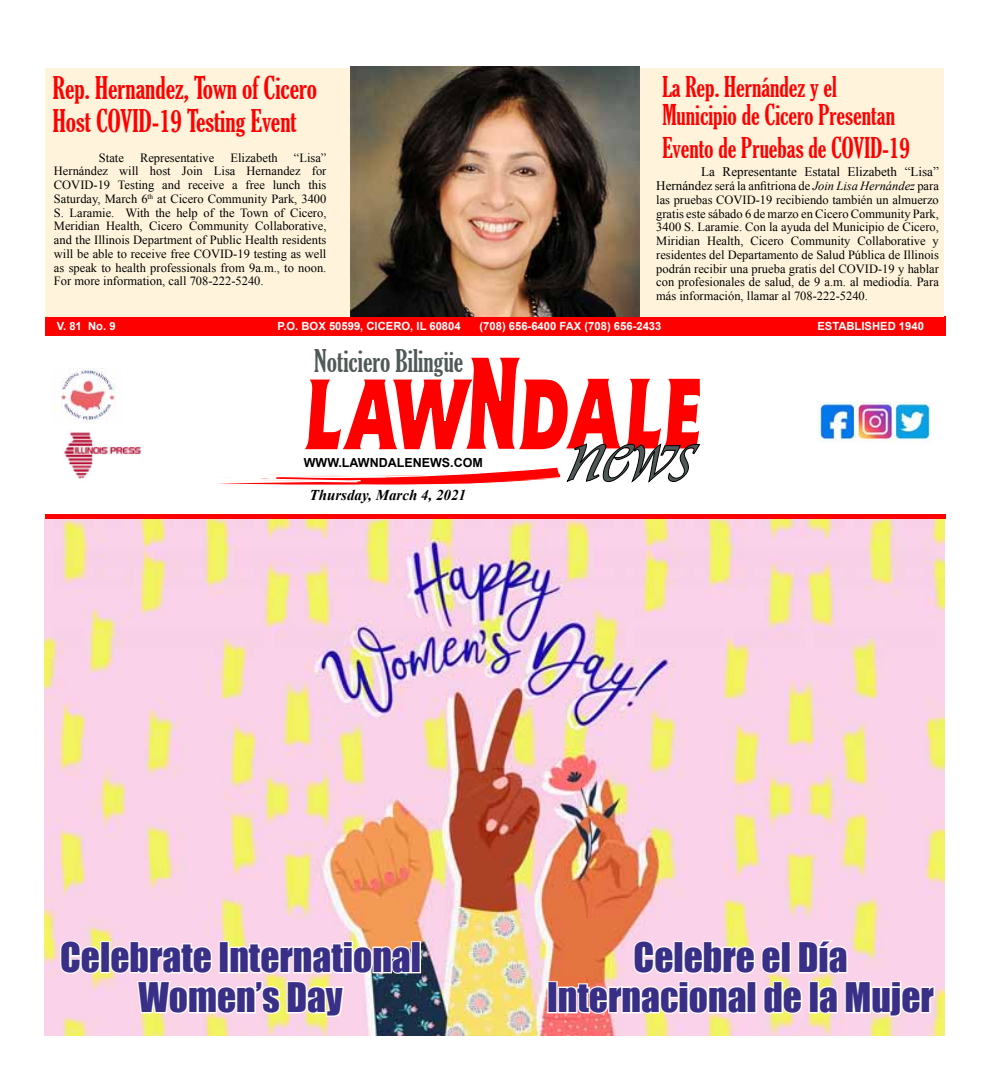
<style>
.page{position:relative;width:990px;height:1080px;background:#fff}
.page>*{position:absolute;margin:0;border:0;box-sizing:border-box;transform-origin:0 0}
.t1{font:90px "Vivaldii";color:#4f5958}
.t2{font:37.5px/40px "Impact";color:#392f86;text-align:center}
.t3{font:extra-condensed 30px/32.5px "Gloucester";color:#f00}
.t4{font:extra-condensed 30px "Gloucester";color:#4f5958}
.t5{font:extra-condensed 27.5px/28.8px "Gloucester";color:#f00}
.t6{font:italic 700 15px "Times New Roman";color:#000}
.t7{font:13.12px "Times New Roman";color:#000}
.t8{font:12.5px/13.8px "Times New Roman";color:#000;text-align:justify}
.t9{font:700 12.5px "Arial";color:#000}
.t10{font:700 11.25px "Arial";color:#fff}
.s1{font-size:13.12px}
.s2{font-style:italic}
</style>
<div class="page">
<img style="left:44px;top:518px;width:900px;height:518px">
<img style="left:63px;top:432px;width:78px;height:47px">
<img style="left:53px;top:368px;width:63px;height:55px">
<img style="left:817px;top:402px;width:114px;height:40px">
<div style="left:46px;top:316px;width:900px;height:20px;background:#f00"></div>
<svg style="left:217px;top:357px;width:484px;height:128px"></svg>
<hr style="left:45px;top:514px;width:900px;height:4px;background:#f00">
<div style="left:46px;top:68px;width:898px;height:248px;background:#fff4db"></div>
<img style="left:351px;top:66px;width:288px;height:250px">
<svg style="left:59px;top:939px;width:43px;height:37px"></svg>
<div style="left:100px;top:941px;width:10px;height:32px;border:2px solid #fff"></div>
<div style="left:411px;top:941px;width:10px;height:32px;border:2px solid #fff"></div>
<svg style="left:108px;top:940px;width:304px;height:96px"></svg>
<div style="left:547px;top:981px;width:11px;height:32px;border:2px solid #fff"></div>
<svg style="left:557px;top:938px;width:379px;height:80px"></svg>
<h3 class="t3" style="left:53px;top:72px;width:266px">Rep. Hernandez, Town of Cicero<br>Host COVID-19 Testing Event</h3>
<p class="t8" style="left:99px;top:150px;width:26px">State</p>
<p class="t8" style="left:140px;top:150px;width:76px">Representative</p>
<p class="t8" style="left:231px;top:150px;width:49px">Elizabeth</p>
<p class="t8" style="left:54px;top:150px;width:274px;text-indent:240px">“Lisa” Hernández will host Join Lisa Hernandez for COVID-19 Testing and receive a free lunch this Saturday, March 6<sup>th</sup> at Cicero Community Park, 3400<br>S. Laramie. With the help of the Town of Cicero, Meridian Health, Cicero Community Collaborative, and the Illinois Department of Public Health residents will be able to receive free COVID-19 testing as well as speak to health professionals from 9a.m., to noon.<br>For more information, call 708-222-5240.</p>
<h3 class="t5" style="left:662px;top:72px;width:234px">La Rep. Hernández y el<br>Municipio de Cicero Presentan</h3>
<h3 class="t5" style="left:662px;top:133px;width:249px">Evento de Pruebas de COVID-19</h3>
<p class="t7" style="left:701px;top:163px;width:239px">La Representante Estatal Elizabeth “Lisa”</p>
<p class="t8" style="left:656px;top:179px;width:284px"><span class="s1">Hernánd</span>ez será la anfitriona de <span class="s2">Join Lisa Hernández</span> para las pruebas COVID-19 recibiendo también un almuerzo gratis este sábado 6 de marzo en Cicero Community Park, 3400 S. Laramie. Con la ayuda del Municipio de Cicero, Miridian Health, Cicero Community Collaborative y residentes del Departamento de Salud Pública de Illinois podrán recibir una prueba gratis del COVID-19 y hablar con profesionales de salud, de 9 a.m. al mediodía. Para más información, llamar al 708-222-5240.</p>
<p class="t10" style="left:57px;top:319px;width:60px">V. 81 No. 9</p>
<p class="t10" style="left:277px;top:319px;width:185px">P.O. BOX 50599, CICERO, IL 60804</p>
<p class="t10" style="left:480px;top:319px;width:183px">(708) 656-6400 FAX (708) 656-2433</p>
<p class="t10" style="left:817px;top:319px;width:108px">ESTABLISHED 1940</p>
<h3 class="t4" style="left:314px;top:344px;width:150px">Noticiero Bilingüe</h3>
<p class="t9" style="left:304px;top:455px;width:181px">WWW.LAWNDALENEWS.COM</p>
<p class="t6" style="left:310px;top:485px;width:158px">Thursday, March 4, 2021</p>
<h1 class="t1" style="left:568px;top:400px;width:126px">news</h1>
<h2 class="t2" style="left:60px;top:936px;width:363px">Celebrate International<br>Women’s Day</h2>
<h2 class="t2" style="left:547px;top:936px;width:388px">Celebre el Día<br>Internacional de la Mujer</h2>
</div>
